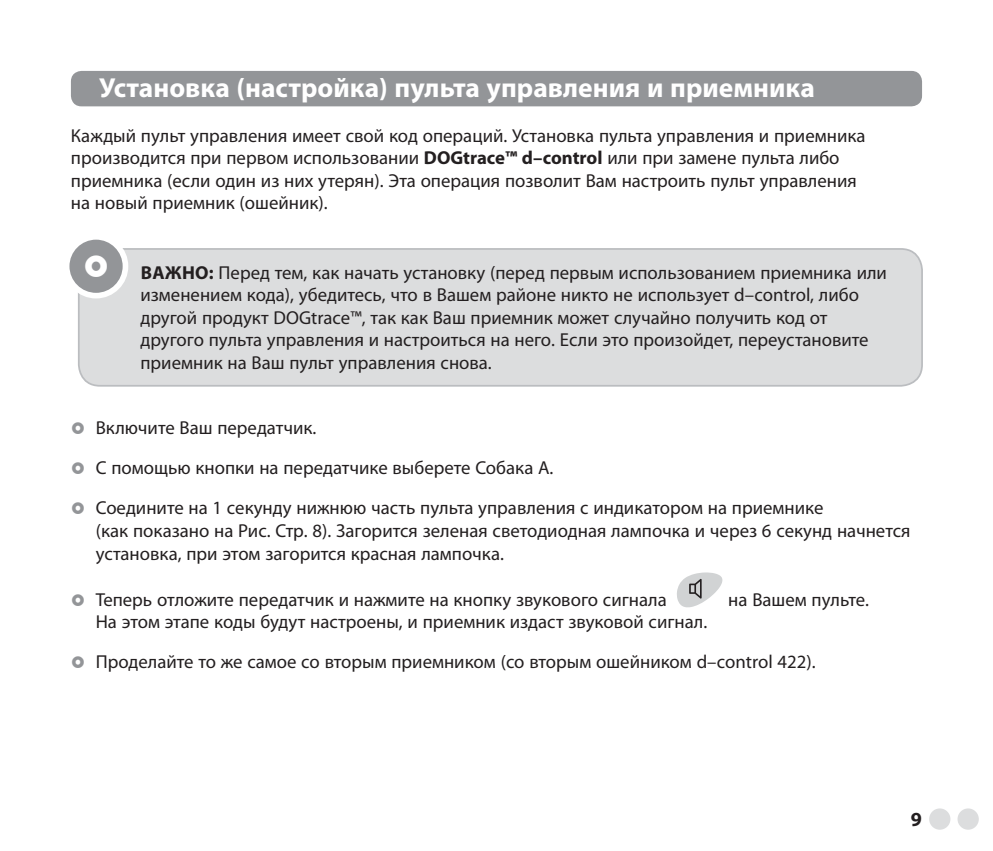
<style>
.page{position:relative;width:993px;height:851px;background:#fff}
.page>*{position:absolute;margin:0;border:0;box-sizing:border-box;transform-origin:0 0}
.t1{font:700 27.5px "Myriad Pro";color:#fff}
.t2{font:700 20px "Myriad Pro";color:#231f20}
.t3{font:18.75px/22.5px "Myriad Pro";color:#231f20}
.s1{font-weight:700}
</style>
<div class="page">
<div style="left:71px;top:71px;width:850px;height:35px;background:#939598;border-radius:11px"></div>
<svg style="left:677px;top:572px;width:45px;height:35px"></svg>
<div style="left:79px;top:249px;width:842px;height:137px;background:#dcddde;border-radius:21px"></div>
<div style="left:78px;top:248px;width:844px;height:138px;border:2px solid #bbbdc0;border-radius:21px"></div>
<div style="left:67px;top:237px;width:58px;height:58px;background:#939598;border-radius:50%"></div>
<div style="left:64px;top:234px;width:64px;height:64px;border:6px solid #fff;border-radius:50%"></div>
<div style="left:928px;top:808px;width:22px;height:21px;background:#dcddde;border-radius:50%"></div>
<div style="left:957px;top:808px;width:21px;height:21px;background:#dcddde;border-radius:50%"></div>
<h1 class="t1" style="left:99px;top:78px;width:717px">Установка (настройка) пульта управления и приемника</h1>
<p class="t3" style="left:71px;top:126px;width:795px">Каждый пульт управления имеет свой код операций. Установка пульта управления и приемника производится при первом использовании <span class="s1">DOGtrace™ d–control</span> или при замене пульта либо приемника (если один из них утерян). Эта операция позволит Вам настроить пульт управления на новый приемник (ошейник).</p>
<p class="t3" style="left:140px;top:263px;width:747px"><span class="s1">ВАЖНО:</span> Перед тем, как начать установку (перед первым использованием приемника или изменением кода), убедитесь, что в Вашем районе никто не использует d–control, либо другой продукт DOGtrace™, так как Ваш приемник может случайно получить код от другого пульта управления и настроиться на него. Если это произойдет, переустановите приемник на Ваш пульт управления снова.</p>
<p class="t3" style="left:96px;top:410px;width:729px;line-height:40px">Включите Ваш передатчик.<br>С помощью кнопки на передатчике выберете Собака А.<br>Соедините на 1 секунду нижнюю часть пульта управления с индикатором на приемнике</p>
<p class="t3" style="left:96px;top:521px;width:816px">(как показано на Рис. Стр. 8). Загорится зеленая светодиодная лампочка и через 6 секунд начнется установка, при этом загорится красная лампочка.</p>
<p class="t3" style="left:96px;top:590px;width:572px">Теперь отложите передатчик и нажмите на кнопку звукового сигнала</p>
<p class="t3" style="left:728px;top:590px;width:142px">на Вашем пульте.</p>
<p class="t3" style="left:96px;top:604px;width:721px;line-height:40px">На этом этапе коды будут настроены, и приемник издаст звуковой сигнал.<br>Проделайте то же самое со вторым приемником (со вторым ошейником d–control 422).</p>
<p class="t2" style="left:910px;top:811px;width:13px">9</p>
</div>
